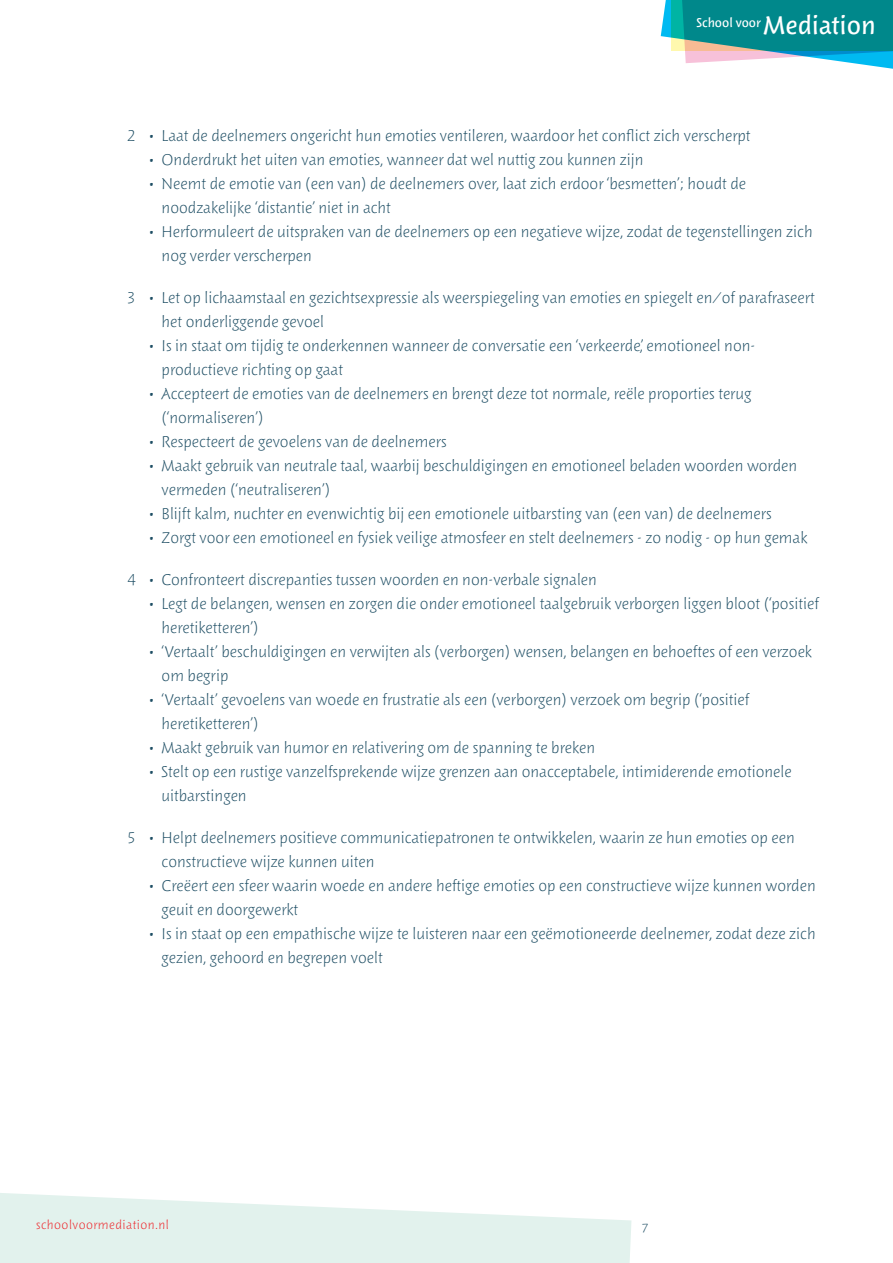
<style>
.page{position:relative;width:893px;height:1263px;background:#fff}
.page>*{position:absolute;margin:0;border:0;box-sizing:border-box;transform-origin:0 0}
.t1{font:300 18px/24px "Woodland ITC";color:#1e4e64}
.t2{font:500 14.7px "Woodland ITC";color:#fff}
.t3{font:300 14.25px "Woodland ITC";letter-spacing:.03em;color:#ee1d23}
.t4{font:300 14.25px "Woodland ITC";color:#1e4e64}
.s1{font-size:29.4px}
</style>
<div class="page">
<svg style="left:661px;top:0;width:232px;height:69px"></svg>
<svg style="left:671px;top:0;width:222px;height:51px;background:#0e8d8c"></svg>
<svg style="left:0;top:1193px;width:631px;height:70px"></svg>
<p class="t2" style="left:696px;top:15px;width:181px">School voor <span class="s1">Mediation</span></p>
<p class="t1" style="left:128px;top:124px;width:624px">&lt; • Laat de deelnemers ongericht hun emoties ventileren, waardoor het conflict zich verscherpt</p>
<p class="t1" style="left:149px;top:148px;width:496px">• Onderdrukt het uiten van emoties, wanneer dat wel nuttig zou kunnen zijn</p>
<p class="t1" style="left:162px;top:172px;width:586px;text-indent:-13px">• Neemt de emotie van (een van) de deelnemers over, laat zich erdoor ‘besmetten’; houdt de noodzakelijke ‘distantie’ niet in acht</p>
<p class="t1" style="left:162px;top:220px;width:653px;text-indent:-13px">• Herformuleert de uitspraken van de deelnemers op een negatieve wijze, zodat de tegenstellingen zich nog verder verscherpen</p>
<p class="t1" style="left:162px;top:286px;width:655px;text-indent:-34px">= • Let op lichaamstaal en gezichtsexpressie als weerspiegeling van emoties en spiegelt en/of parafraseert het onderliggende gevoel</p>
<p class="t1" style="left:162px;top:334px;width:595px;text-indent:-13px">• Is in staat om tijdig te onderkennen wanneer de conversatie een ‘verkeerde’, emotioneel non&shy;productieve richting op gaat</p>
<p class="t1" style="left:162px;top:382px;width:591px;text-indent:-13px">• Accepteert de emoties van de deelnemers en brengt deze tot normale, reële proporties terug (‘normaliseren’)</p>
<p class="t1" style="left:149px;top:430px;width:300px">• Respecteert de gevoelens van de deelnemers</p>
<p class="t1" style="left:162px;top:454px;width:637px;text-indent:-13px">• Maakt gebruik van neutrale taal, waarbij beschuldigingen en emotioneel beladen woorden worden vermeden (‘neutraliseren’)</p>
<p class="t1" style="left:149px;top:502px;width:625px">• Blijft kalm, nuchter en evenwichtig bij een emotionele uitbarsting van (een van) de deelnemers</p>
<p class="t1" style="left:149px;top:526px;width:660px">• Zorgt voor een emotioneel en fysiek veilige atmosfeer en stelt deelnemers - zo nodig - op hun gemak</p>
<p class="t1" style="left:128px;top:568px;width:471px">&gt; • Confronteert discrepanties tussen woorden en non-verbale signalen</p>
<p class="t1" style="left:162px;top:592px;width:659px;text-indent:-13px">• Legt de belangen, wensen en zorgen die onder emotioneel taalgebruik verborgen liggen bloot (‘positief heretiketteren’)</p>
<p class="t1" style="left:162px;top:640px;width:652px;text-indent:-13px">• ‘Vertaalt’ beschuldigingen en verwijten als (verborgen) wensen, belangen en behoeftes of een verzoek om begrip</p>
<p class="t1" style="left:162px;top:688px;width:589px;text-indent:-13px">• ‘Vertaalt’ gevoelens van woede en frustratie als een (verborgen) verzoek om begrip (‘positief heretiketteren’)</p>
<p class="t1" style="left:149px;top:736px;width:448px">• Maakt gebruik van humor en relativering om de spanning te breken</p>
<p class="t1" style="left:162px;top:760px;width:632px;text-indent:-13px">• Stelt op een rustige vanzelfsprekende wijze grenzen aan onacceptabele, intimiderende emotionele uitbarstingen</p>
<p class="t1" style="left:162px;top:826px;width:635px;text-indent:-34px">^ • Helpt deelnemers positieve communicatiepatronen te ontwikkelen, waarin ze hun emoties op een constructieve wijze kunnen uiten</p>
<p class="t1" style="left:162px;top:874px;width:656px;text-indent:-13px">• Creëert een sfeer waarin woede en andere heftige emoties op een constructieve wijze kunnen worden geuit en doorgewerkt</p>
<p class="t1" style="left:162px;top:922px;width:656px;text-indent:-13px">• Is in staat op een empathische wijze te luisteren naar een geëmotioneerde deelnemer, zodat deze zich gezien, gehoord en begrepen voelt</p>
<p class="t3" style="left:36px;top:1218px;width:134px">schoolvoormediation.nl</p>
<p class="t4" style="left:642px;top:1218px;width:8px">7</p>
</div>
